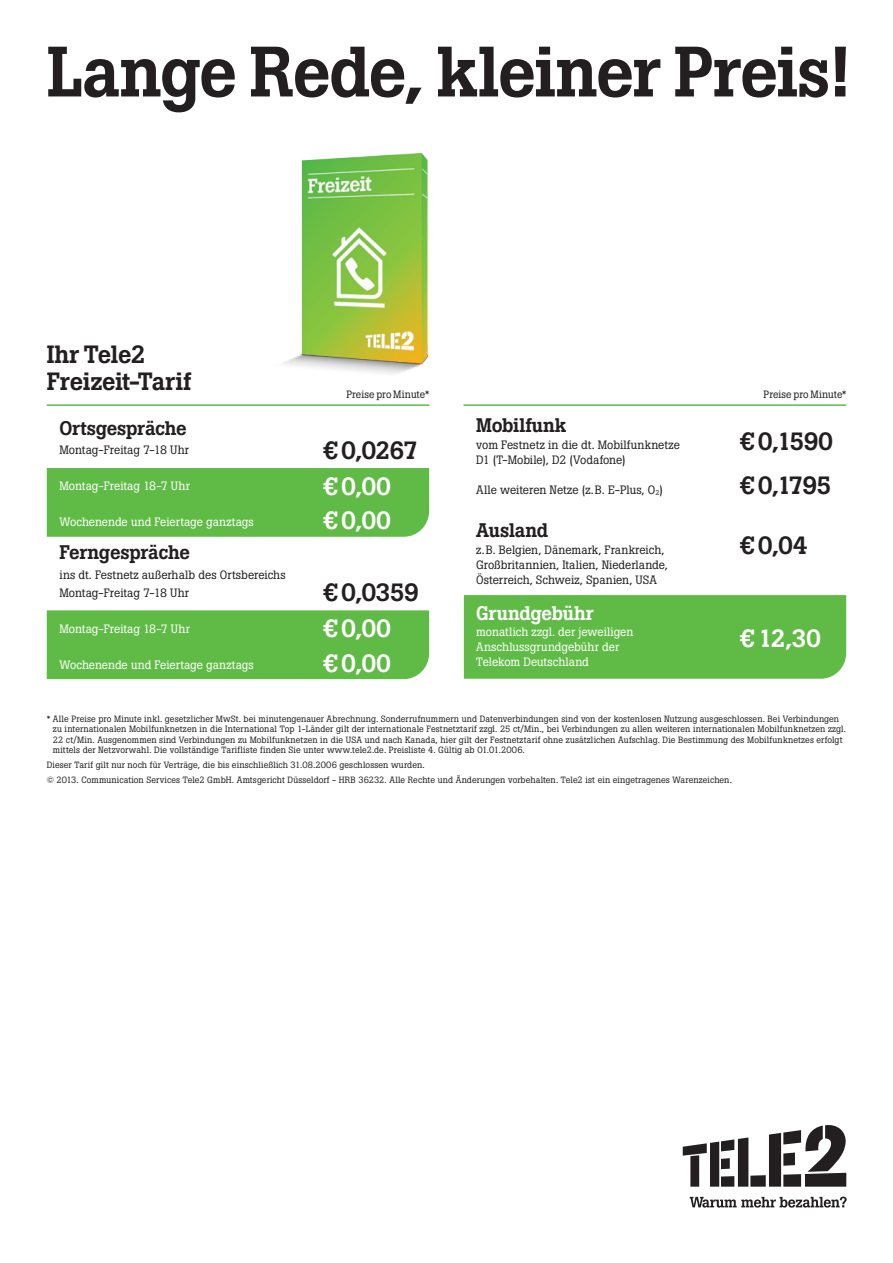
<style>
.page{position:relative;width:893px;height:1263px;background:#fff}
.page>*{position:absolute;margin:0;border:0;box-sizing:border-box;transform-origin:0 0}
.t1{font:500 70.5px "Boton";letter-spacing:-.025em;color:#231f20}
.t2{font:500 24.75px/27.8px "Boton";letter-spacing:-.02em;color:#231f20}
.t3{font:500 24.75px "Boton";letter-spacing:-.01em;color:#fff}
.t4{font:500 19.5px "Boton";letter-spacing:-.015em;color:#231f20}
.t5{font:500 19.5px "Boton";letter-spacing:-.015em;color:#fff}
.t6{font:12px/15px "Boton";color:#231f20}
.t7{font:12px/15px "Boton";letter-spacing:-.005em;color:#fff}
.t8{font:10.5px "Boton";letter-spacing:.005em;color:#231f20}
.t9{font:9px/10.5px "Boton";letter-spacing:.01em;color:#231f20}
</style>
<div class="page">
<img style="left:283px;top:152px;width:146px;height:222px">
<div style="left:47px;top:468px;width:382px;height:69px;background:#60bb46"></div>
<div style="left:47px;top:610px;width:382px;height:69px;background:#60bb46"></div>
<div style="left:464px;top:595px;width:382px;height:84px;background:#60bb46"></div>
<svg style="left:683px;top:1125px;width:163px;height:62px"></svg>
<svg style="left:690px;top:1196px;width:157px;height:11px"></svg>
<hr style="left:47px;top:404px;width:382px;height:2px;background:#60bb46">
<hr style="left:463px;top:404px;width:383px;height:2px;background:#60bb46">
<h1 class="t1" style="left:47px;top:32px;width:805px">Lange Rede, kleiner Preis!</h1>
<h2 class="t2" style="left:47px;top:340px;width:146px">Ihr Tele2<br>Freizeit-Tarif</h2>
<p class="t8" style="left:346px;top:388px;width:85px">Preise pro Minute*</p>
<h3 class="t4" style="left:60px;top:417px;width:129px">Ortsgespräche</h3>
<h3 class="t6" style="left:60px;top:442px;width:131px">Montag-Freitag 7-18 Uhr</h3>
<h2 class="t2" style="left:323px;top:436px;width:97px">€0,0267</h2>
<h3 class="t7" style="left:60px;top:478px;width:132px">Montag-Freitag 18-7 Uhr</h3>
<h2 class="t3" style="left:323px;top:472px;width:70px">€0,00</h2>
<h3 class="t7" style="left:60px;top:514px;width:196px">Wochenende und Feiertage ganztags</h3>
<h2 class="t3" style="left:323px;top:507px;width:70px">€0,00</h2>
<h3 class="t4" style="left:60px;top:541px;width:132px">Ferngespräche</h3>
<h3 class="t6" style="left:60px;top:565px;width:228px;line-height:18px">ins dt. Festnetz außerhalb des Ortsbereichs<br>Montag-Freitag 7-18 Uhr</h3>
<h2 class="t2" style="left:323px;top:579px;width:98px">€0,0359</h2>
<h3 class="t7" style="left:60px;top:621px;width:132px">Montag-Freitag 18-7 Uhr</h3>
<h2 class="t3" style="left:323px;top:615px;width:70px">€0,00</h2>
<h3 class="t7" style="left:60px;top:657px;width:196px">Wochenende und Feiertage ganztags</h3>
<h2 class="t3" style="left:323px;top:649px;width:70px">€0,00</h2>
<p class="t8" style="left:763px;top:388px;width:84px">Preise pro Minute*</p>
<h3 class="t4" style="left:476px;top:414px;width:92px">Mobilfunk</h3>
<h3 class="t6" style="left:476px;top:437px;width:205px">vom Festnetz in die dt. Mobilfunknetze<br>D1 (T-Mobile), D2 (Vodafone)</h3>
<h2 class="t2" style="left:739px;top:428px;width:95px">€0,1590</h2>
<h3 class="t6" style="left:476px;top:482px;width:188px">Alle weiteren Netze (z.B. E-Plus, O<sub>2</sub>)</h3>
<h2 class="t2" style="left:739px;top:471px;width:93px">€0,1795</h2>
<h3 class="t4" style="left:476px;top:519px;width:74px">Ausland</h3>
<h3 class="t6" style="left:476px;top:542px;width:190px">z.B. Belgien, Dänemark, Frankreich,</h3>
<h2 class="t2" style="left:739px;top:531px;width:70px">€0,04</h2>
<h3 class="t6" style="left:476px;top:557px;width:193px">Großbritannien, Italien, Niederlande,<br>Österreich, Schweiz, Spanien, USA</h3>
<h3 class="t5" style="left:476px;top:602px;width:119px">Grundgebühr</h3>
<h3 class="t7" style="left:476px;top:624px;width:159px">monatlich zzgl. der jeweiligen<br>Anschlussgrundgebühr der<br>Telekom Deutschland</h3>
<h2 class="t3" style="left:739px;top:625px;width:83px">€12,30</h2>
<p class="t9" style="left:53px;top:713px;width:795px;text-indent:-6px">* Alle Preise pro Minute inkl. gesetzlicher MwSt. bei minutengenauer Abrechnung. Sonderrufnummern und Datenverbindungen sind von der kostenlosen Nutzung ausgeschlossen. Bei Verbindungen zu internationalen Mobilfunknetzen in die International Top 1-Länder gilt der internationale Festnetztarif zzgl. 25 ct/Min., bei Verbindungen zu allen weiteren internationalen Mobilfunknetzen zzgl.<br>22 ct/Min. Ausgenommen sind Verbindungen zu Mobilfunknetzen in die USA und nach Kanada, hier gilt der Festnetztarif ohne zusätzlichen Aufschlag. Die Bestimmung des Mobilfunknetzes erfolgt mittels der Netzvorwahl. Die vollständige Tarifliste finden Sie unter www.tele2.de. Preisliste 4. Gültig ab 01.01.2006.</p>
<p class="t9" style="left:47px;top:757px;width:687px;line-height:14.7px">Dieser Tarif gilt nur noch für Verträge, die bis einschließlich 31.08.2006 geschlossen wurden.<br>© 2013. Communication Services Tele2 GmbH. Amtsgericht Düsseldorf - HRB 36232. Alle Rechte und Änderungen vorbehalten. Tele2 ist ein eingetragenes Warenzeichen.</p>
</div>
